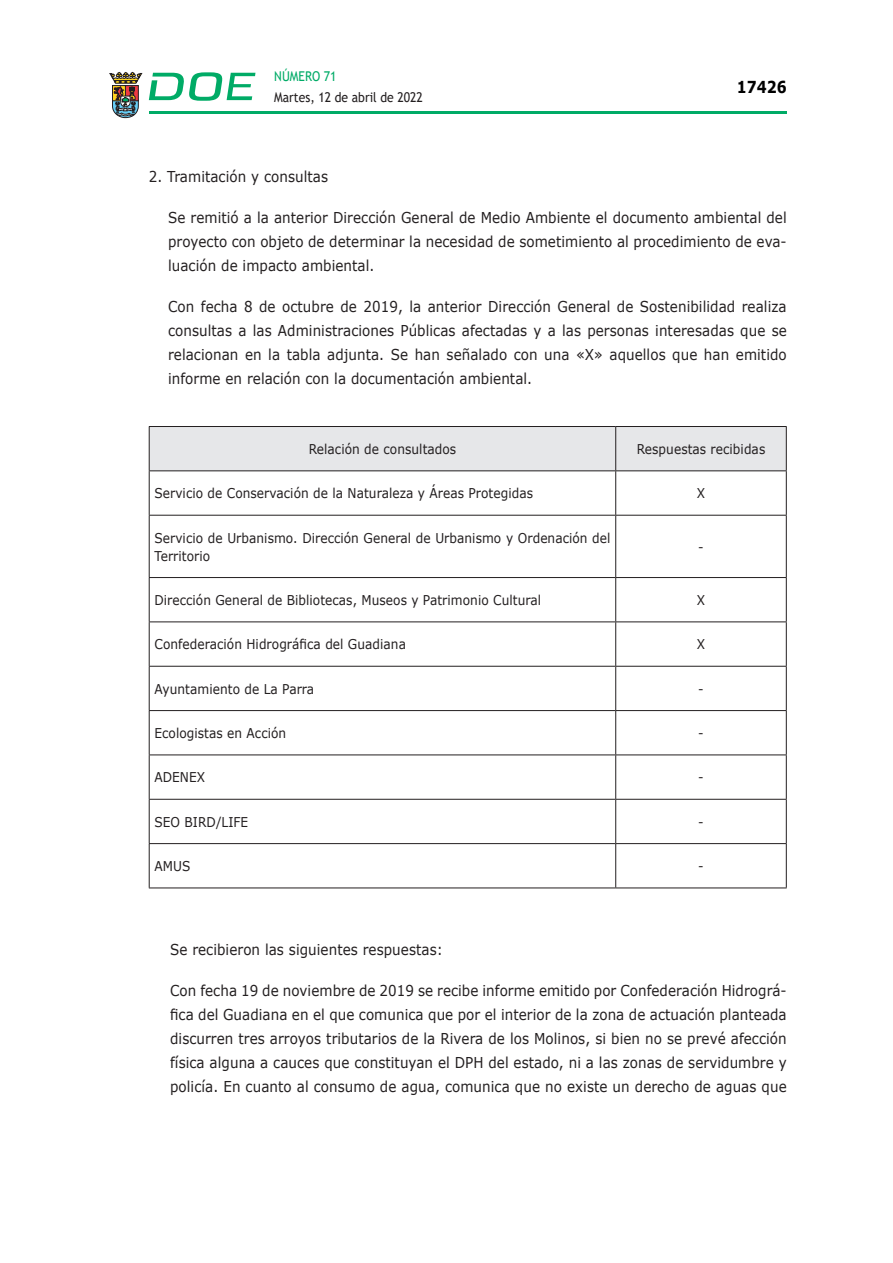
<style>
.page{position:relative;width:893px;height:1263px;background:#fff}
.page>*{position:absolute;margin:0;border:0;box-sizing:border-box;transform-origin:0 0}
.t1{font:700 16.5px "Verdana";color:#000;scale:.85 1}
.CUERPO_DE_TEXTO{font:15px/24px "Verdana";letter-spacing:.005em;color:#231f20;text-align:justify;scale:.9 1}
.CUERPO_DE_TEXTO-2{font:13.5px/18px "Verdana";letter-spacing:.005em;color:#231f20;scale:.9 1}
.t2{font:13.5px "Trebuchet MS";color:#231f20;scale:.9 1}
.t3{font:13.5px "Trebuchet MS";color:#00ab67;scale:.9 1}
</style>
<div class="page">
<hr style="left:149px;top:111px;width:638px;height:3px;background:#00ab66">
<svg style="left:109px;top:72px;width:33px;height:46px"></svg>
<svg style="left:149px;top:72px;width:106px;height:29px"></svg>
<div style="left:150px;top:427px;width:636px;height:43px;background:#e6e7e9"></div>
<hr style="left:149px;top:426px;width:467px;height:1px;background:#231f20">
<hr style="left:149px;top:427px;width:1px;height:43px;background:#231f20">
<hr style="left:616px;top:426px;width:171px;height:1px;background:#231f20">
<hr style="left:615px;top:427px;width:1px;height:43px;background:#231f20">
<hr style="left:786px;top:427px;width:1px;height:43px;background:#231f20">
<hr style="left:149px;top:470px;width:467px;height:1px;background:#231f20">
<hr style="left:149px;top:471px;width:1px;height:44px;background:#231f20">
<hr style="left:616px;top:470px;width:171px;height:1px;background:#231f20">
<hr style="left:615px;top:471px;width:1px;height:44px;background:#231f20">
<hr style="left:786px;top:471px;width:1px;height:44px;background:#231f20">
<hr style="left:149px;top:515px;width:467px;height:1px;background:#231f20">
<hr style="left:149px;top:516px;width:1px;height:61px;background:#231f20">
<hr style="left:616px;top:515px;width:171px;height:1px;background:#231f20">
<hr style="left:615px;top:516px;width:1px;height:61px;background:#231f20">
<hr style="left:786px;top:516px;width:1px;height:61px;background:#231f20">
<hr style="left:149px;top:577px;width:467px;height:1px;background:#231f20">
<hr style="left:149px;top:578px;width:1px;height:43px;background:#231f20">
<hr style="left:616px;top:577px;width:171px;height:1px;background:#231f20">
<hr style="left:615px;top:578px;width:1px;height:43px;background:#231f20">
<hr style="left:786px;top:578px;width:1px;height:43px;background:#231f20">
<hr style="left:149px;top:621px;width:467px;height:1px;background:#231f20">
<hr style="left:149px;top:622px;width:1px;height:44px;background:#231f20">
<hr style="left:616px;top:621px;width:171px;height:1px;background:#231f20">
<hr style="left:615px;top:622px;width:1px;height:44px;background:#231f20">
<hr style="left:786px;top:622px;width:1px;height:44px;background:#231f20">
<hr style="left:149px;top:666px;width:467px;height:1px;background:#231f20">
<hr style="left:149px;top:667px;width:1px;height:43px;background:#231f20">
<hr style="left:616px;top:666px;width:171px;height:1px;background:#231f20">
<hr style="left:615px;top:667px;width:1px;height:43px;background:#231f20">
<hr style="left:786px;top:667px;width:1px;height:43px;background:#231f20">
<hr style="left:149px;top:710px;width:467px;height:1px;background:#231f20">
<hr style="left:149px;top:711px;width:1px;height:43px;background:#231f20">
<hr style="left:616px;top:710px;width:171px;height:1px;background:#231f20">
<hr style="left:615px;top:711px;width:1px;height:43px;background:#231f20">
<hr style="left:786px;top:711px;width:1px;height:43px;background:#231f20">
<hr style="left:149px;top:754px;width:467px;height:1px;background:#231f20">
<hr style="left:149px;top:755px;width:1px;height:44px;background:#231f20">
<hr style="left:616px;top:754px;width:171px;height:1px;background:#231f20">
<hr style="left:615px;top:755px;width:1px;height:44px;background:#231f20">
<hr style="left:786px;top:755px;width:1px;height:44px;background:#231f20">
<hr style="left:149px;top:799px;width:467px;height:1px;background:#231f20">
<hr style="left:149px;top:800px;width:1px;height:43px;background:#231f20">
<hr style="left:616px;top:799px;width:171px;height:1px;background:#231f20">
<hr style="left:615px;top:800px;width:1px;height:43px;background:#231f20">
<hr style="left:786px;top:800px;width:1px;height:43px;background:#231f20">
<hr style="left:149px;top:843px;width:467px;height:1px;background:#231f20">
<hr style="left:149px;top:844px;width:1px;height:43px;background:#231f20">
<hr style="left:616px;top:843px;width:171px;height:1px;background:#231f20">
<hr style="left:615px;top:844px;width:1px;height:43px;background:#231f20">
<hr style="left:786px;top:844px;width:1px;height:43px;background:#231f20">
<hr style="left:149px;top:887px;width:467px;height:1px;background:#231f20">
<hr style="left:616px;top:887px;width:171px;height:1px;background:#231f20">
<p class="t3" style="left:274px;top:67px;width:71px">NÚMERO 71</p>
<p class="t2" style="left:274px;top:88px;width:167px">Martes, 12 de abril de 2022</p>
<p class="t1" style="left:737px;top:75px;width:60px">17426</p>
<p class="CUERPO_DE_TEXTO" style="left:149px;top:164px;width:201px">2. Tramitación y consultas</p>
<p class="CUERPO_DE_TEXTO" style="left:168px;top:205px;width:689px">Se remitió a la anterior Dirección General de Medio Ambiente el documento ambiental del proyecto con objeto de determinar la necesidad de sometimiento al procedimiento de eva&shy;luación de impacto ambiental.</p>
<p class="CUERPO_DE_TEXTO" style="left:168px;top:294px;width:689px">Con fecha 8 de octubre de 2019, la anterior Dirección General de Sostenibilidad realiza consultas a las Administraciones Públicas afectadas y a las personas interesadas que se relacionan en la tabla adjunta. Se han señalado con una «X» aquellos que han emitido informe en relación con la documentación ambiental.</p>
<p class="CUERPO_DE_TEXTO-2" style="left:309px;top:440px;width:165px">Relación de consultados</p>
<p class="CUERPO_DE_TEXTO-2" style="left:637px;top:440px;width:144px">Respuestas recibidas</p>
<p class="CUERPO_DE_TEXTO-2" style="left:154px;top:484px;width:422px">Servicio de Conservación de la Naturaleza y Áreas Protegidas</p>
<p class="CUERPO_DE_TEXTO-2" style="left:697px;top:484px;width:11px">X</p>
<p class="CUERPO_DE_TEXTO-2" style="left:154px;top:528px;width:508px">Servicio de Urbanismo. Dirección General de Urbanismo y Ordenación del<br>Territorio</p>
<p class="CUERPO_DE_TEXTO-2" style="left:698px;top:537px;width:8px">-</p>
<p class="CUERPO_DE_TEXTO-2" style="left:154px;top:591px;width:431px">Dirección General de Bibliotecas, Museos y Patrimonio Cultural</p>
<p class="CUERPO_DE_TEXTO-2" style="left:697px;top:591px;width:11px">X</p>
<p class="CUERPO_DE_TEXTO-2" style="left:154px;top:635px;width:281px">Confederación Hidrográfica del Guadiana</p>
<p class="CUERPO_DE_TEXTO-2" style="left:697px;top:635px;width:11px">X</p>
<p class="CUERPO_DE_TEXTO-2" style="left:154px;top:679px;width:179px">Ayuntamiento de La Parra</p>
<p class="CUERPO_DE_TEXTO-2" style="left:698px;top:679px;width:8px">-</p>
<p class="CUERPO_DE_TEXTO-2" style="left:154px;top:724px;width:148px">Ecologistas en Acción</p>
<p class="CUERPO_DE_TEXTO-2" style="left:698px;top:724px;width:8px">-</p>
<p class="CUERPO_DE_TEXTO-2" style="left:154px;top:768px;width:58px">ADENEX</p>
<p class="CUERPO_DE_TEXTO-2" style="left:698px;top:768px;width:8px">-</p>
<p class="CUERPO_DE_TEXTO-2" style="left:154px;top:812px;width:106px">SEO BIRD/LIFE</p>
<p class="CUERPO_DE_TEXTO-2" style="left:698px;top:812px;width:8px">-</p>
<p class="CUERPO_DE_TEXTO-2" style="left:154px;top:857px;width:41px">AMUS</p>
<p class="CUERPO_DE_TEXTO-2" style="left:698px;top:857px;width:8px">-</p>
<p class="CUERPO_DE_TEXTO" style="left:170px;top:937px;width:305px">Se recibieron las siguientes respuestas:</p>
<p class="CUERPO_DE_TEXTO" style="left:170px;top:978px;width:687px">Con fecha 19 de noviembre de 2019 se recibe informe emitido por Confederación Hidrográ&shy;fica del Guadiana en el que comunica que por el interior de la zona de actuación planteada discurren tres arroyos tributarios de la Rivera de los Molinos, si bien no se prevé afección física alguna a cauces que constituyan el DPH del estado, ni a las zonas de servidumbre y policía. En cuanto al consumo de agua, comunica que no existe un derecho de aguas que</p>
</div>
